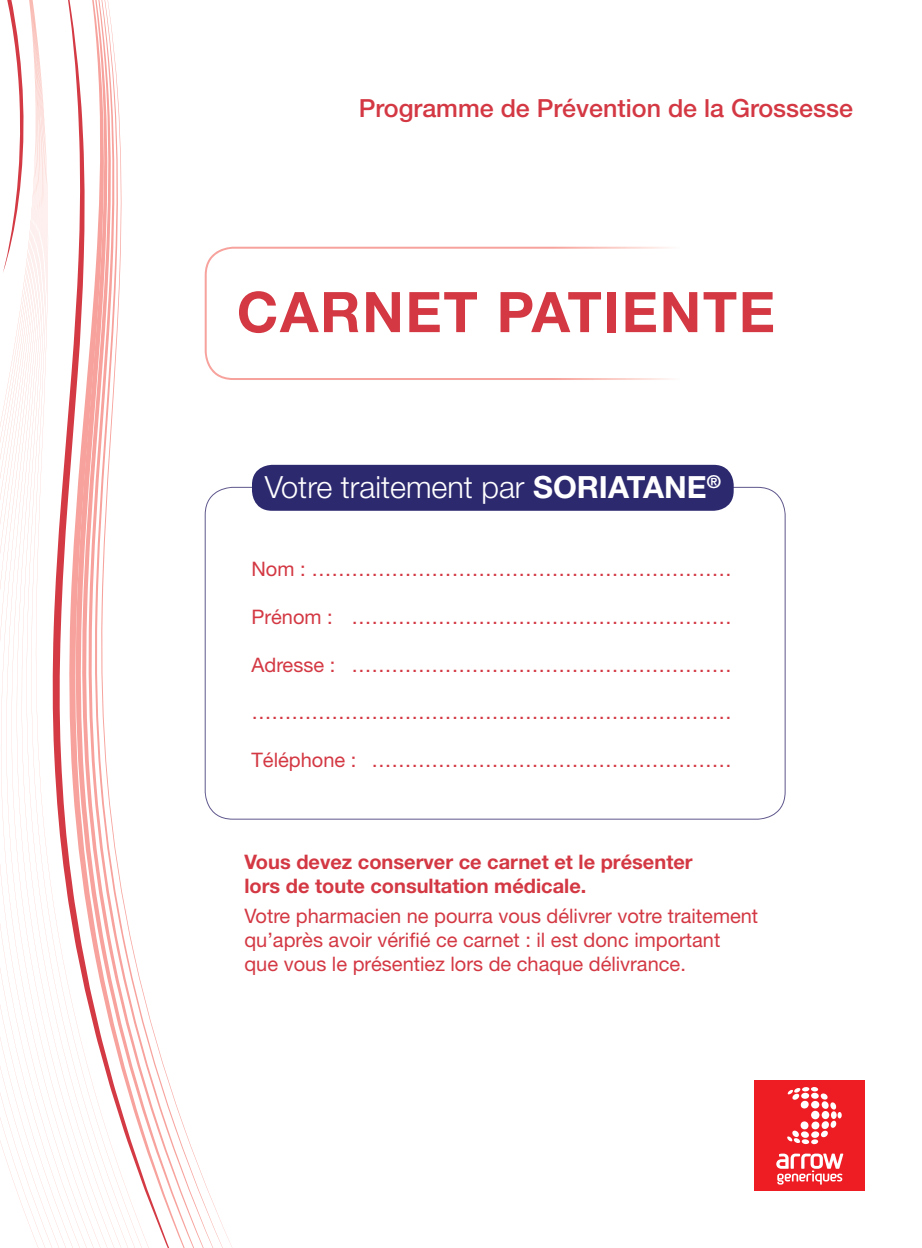
<style>
.page{position:relative;width:922px;height:1248px;background:#fff}
.page>*{position:absolute;margin:0;border:0;box-sizing:border-box;transform-origin:0 0}
.t1{font:700 56px "Helvetica Neue";letter-spacing:.03em;color:#d33843}
.t2{font:300 30.6px "Helvetica Neue";color:#fff}
.t3{font:500 25px "Helvetica Neue";color:#d33843}
.t4{font:20px/24px "Helvetica Neue";color:#d33843}
.t5{font:700 20px/24px "Helvetica Neue";color:#d33843}
.s1{font-weight:700}
</style>
<div class="page">
<svg style="left:190px;top:246px;width:59px;height:1001px"></svg>
<svg style="left:149px;top:1015px;width:41px;height:232px"></svg>
<svg style="left:0;top:0;width:149px;height:1247px"></svg>
<svg style="left:0;top:0;width:61px;height:274px"></svg>
<svg style="left:205px;top:487px;width:580px;height:332px"></svg>
<svg style="left:205px;top:247px;width:465px;height:133px"></svg>
<div style="left:252px;top:465px;width:481px;height:45px;background:#2c296f;border-radius:20px"></div>
<div style="left:754px;top:1080px;width:111px;height:111px;background:#ee1d23"></div>
<svg style="left:776px;top:1153px;width:67px;height:31px"></svg>
<svg style="left:787px;top:1087px;width:54px;height:56px"></svg>
<p class="t3" style="left:359px;top:93px;width:495px">Programme de Prévention de la Grossesse</p>
<h1 class="t1" style="left:237px;top:277px;width:539px">CARNET PATIENTE</h1>
<h2 class="t2" style="left:265px;top:469px;width:457px">Votre traitement par <span class="s1">SORIATANE</span><sup>®</sup></h2>
<p class="t4" style="left:251px;top:557px;width:482px">Nom : ………………………………………………………</p>
<p class="t4" style="left:251px;top:604px;width:482px">Prénom : …………………………………………………</p>
<p class="t4" style="left:251px;top:652px;width:481px">Adresse : …………………………………………………</p>
<p class="t4" style="left:251px;top:700px;width:482px">………………………………………………………………</p>
<p class="t4" style="left:251px;top:747px;width:482px">Téléphone : ………………………………………………</p>
<p class="t5" style="left:244px;top:849px;width:449px">Vous devez conserver ce carnet et le présenter lors de toute consultation médicale.</p>
<p class="t4" style="left:244px;top:903px;width:515px">Votre pharmacien ne pourra vous délivrer votre traitement qu’après avoir vérifié ce carnet : il est donc important que vous le présentiez lors de chaque délivrance.</p>
</div>
